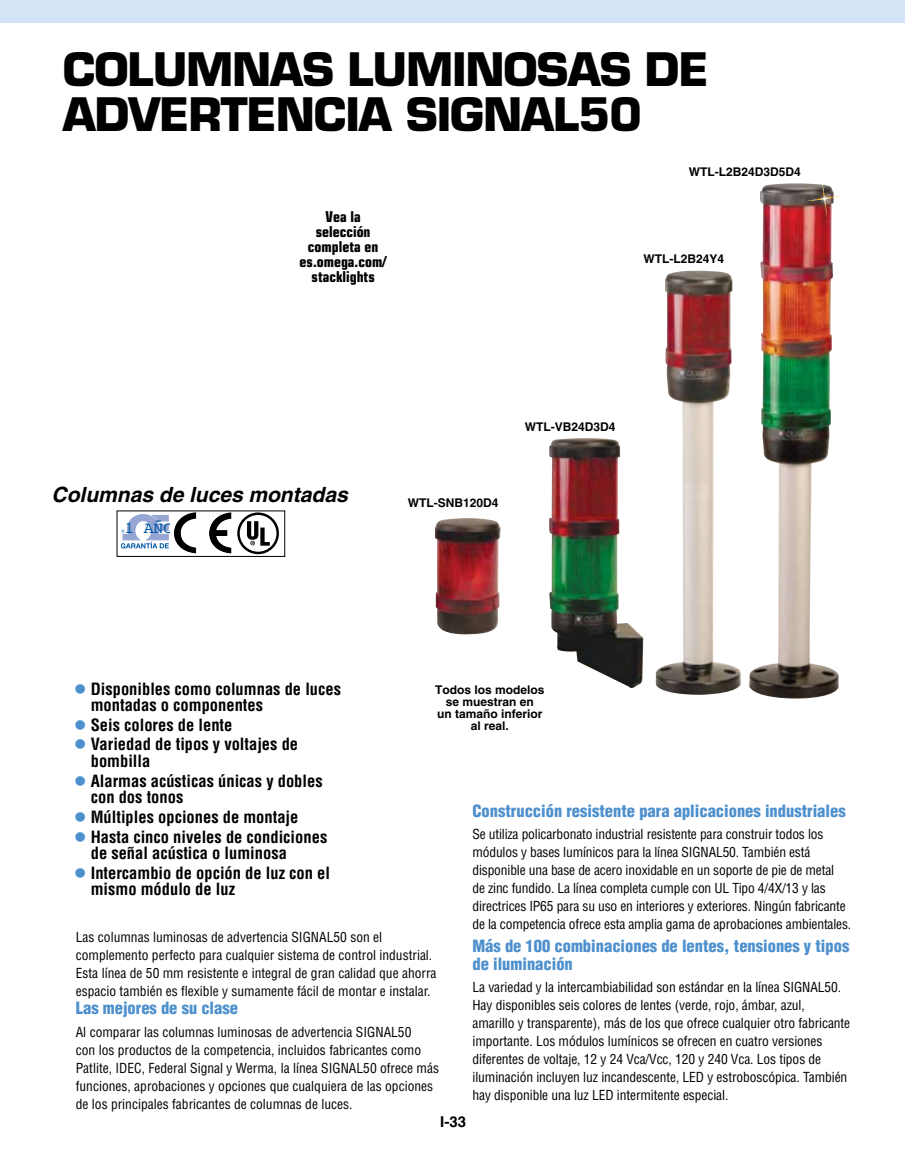
<style>
.page{position:relative;width:905px;height:1168px;background:#fff}
.page>*{position:absolute;margin:0;border:0;box-sizing:border-box;transform-origin:0 0}
.t1{font:700 45px/45px "Eurostile";letter-spacing:-.025em;color:#000}
.t2{font:italic 700 21px "Helvetica";color:#000}
.t3{font:700 condensed 16.5px/16.5px "Helvetica";color:#000}
.t4{font:900 condensed 16.5px/18px "Helvetica";color:#4d90cd}
.t5{font:16.2px "Courier";color:#0057a5}
.t6{font:700 condensed 15px/15px "Eurostile";color:#000;text-align:center}
.t7{font:700 15px "Helvetica";color:#000}
.t8{font:condensed 13.5px/18px "Helvetica";letter-spacing:-.005em;color:#000}
.t9{font:700 12px/12px "Helvetica";color:#000;text-align:center}
.s1{color:#4d90cd}
</style>
<div class="page">
<div style="left:0;top:0;width:904px;height:22px;background:#d4e3f5"></div>
<div style="left:117px;top:510px;width:168px;height:47px;border:1px solid #000"></div>
<svg style="left:238px;top:514px;width:40px;height:39px"></svg>
<div style="left:237px;top:512px;width:42px;height:42px;border:2px solid #000;border-radius:50%"></div>
<svg style="left:247px;top:521px;width:23px;height:25px"></svg>
<svg style="left:209px;top:512px;width:22px;height:41px"></svg>
<div style="left:211px;top:530px;width:16px;height:6px;background:#000"></div>
<svg style="left:122px;top:512px;width:74px;height:41px"></svg>
<img style="left:749px;top:183px;width:89px;height:515px">
<img style="left:655px;top:271px;width:86px;height:424px">
<img style="left:549px;top:438px;width:94px;height:250px">
<img style="left:435px;top:518px;width:66px;height:116px">
<svg style="left:805px;top:182px;width:37px;height:37px"></svg>
<h1 class="t1" style="left:63px;top:47px;width:647px">COLUMNAS LUMINOSAS DE<br>ADVERTENCIA SIGNAL50</h1>
<p class="t6" style="left:299px;top:209px;width:89px">Vea la selección completa en es.omega.com/ stacklights</p>
<p class="t9" style="left:689px;top:166px;width:114px">WTL-L2B24D3D5D4</p>
<p class="t9" style="left:643px;top:252px;width:82px">WTL-L2B24Y4</p>
<h2 class="t2" style="left:52px;top:482px;width:297px">Columnas de luces montadas</h2>
<p class="t5" style="left:124px;top:515px;width:50px">1 AÑO</p>
<p class="t9" style="left:408px;top:496px;width:92px">WTL-SNB120D4</p>
<p class="t9" style="left:524px;top:421px;width:92px">WTL-VB24D3D4</p>
<p class="t3" style="left:91px;top:680px;width:252px;text-indent:-16px"><span class="s1">●</span> Disponibles como columnas de luces montadas o componentes</p>
<p class="t3" style="left:74px;top:716px;width:160px"><span class="s1">●</span> Seis colores de lente</p>
<p class="t3" style="left:91px;top:736px;width:209px;text-indent:-16px"><span class="s1">●</span> Variedad de tipos y voltajes de bombilla</p>
<p class="t3" style="left:91px;top:772px;width:233px;text-indent:-16px"><span class="s1">●</span> Alarmas acústicas únicas y dobles con dos tonos</p>
<p class="t3" style="left:74px;top:808px;width:226px"><span class="s1">●</span> Múltiples opciones de montaje</p>
<p class="t3" style="left:91px;top:828px;width:238px;text-indent:-16px"><span class="s1">●</span> Hasta cinco niveles de condiciones de señal acústica o luminosa</p>
<p class="t3" style="left:91px;top:864px;width:241px;text-indent:-16px"><span class="s1">●</span> Intercambio de opción de luz con el mismo módulo de luz</p>
<p class="t9" style="left:435px;top:684px;width:111px">Todos los modelos se muestran en<br>un tamaño inferior al real.</p>
<p class="t4" style="left:472px;top:802px;width:375px">Construcción resistente para aplicaciones industriales</p>
<p class="t8" style="left:472px;top:825px;width:380px">Se utiliza policarbonato industrial resistente para construir todos los módulos y bases lumínicos para la línea SIGNAL50. También está disponible una base de acero inoxidable en un soporte de pie de metal<br>de zinc fundido. La línea completa cumple con UL Tipo 4/4X/13 y las directrices IP65 para su uso en interiores y exteriores. Ningún fabricante de la competencia ofrece esta amplia gama de aprobaciones ambientales.</p>
<p class="t4" style="left:472px;top:936px;width:378px">Más de 100 combinaciones de lentes, tensiones y tipos de iluminación</p>
<p class="t8" style="left:472px;top:978px;width:379px">La variedad y la intercambiabilidad son estándar en la línea SIGNAL50.<br>Hay disponibles seis colores de lentes (verde, rojo, ámbar, azul, amarillo y transparente), más de los que ofrece cualquier otro fabricante importante. Los módulos lumínicos se ofrecen en cuatro versiones diferentes de voltaje, 12 y 24 Vca/Vcc, 120 y 240 Vca. Los tipos de iluminación incluyen luz incandescente, LED y estroboscópica. También hay disponible una luz LED intermitente especial.</p>
<p class="t8" style="left:76px;top:928px;width:362px">Las columnas luminosas de advertencia SIGNAL50 son el complemento perfecto para cualquier sistema de control industrial.<br>Esta línea de 50 mm resistente e integral de gran calidad que ahorra espacio también es flexible y sumamente fácil de montar e instalar.</p>
<p class="t4" style="left:76px;top:999px;width:164px">Las mejores de su clase</p>
<p class="t8" style="left:76px;top:1023px;width:365px">Al comparar las columnas luminosas de advertencia SIGNAL50<br>con los productos de la competencia, incluidos fabricantes como Patlite, IDEC, Federal Signal y Werma, la línea SIGNAL50 ofrece más funciones, aprobaciones y opciones que cualquiera de las opciones de los principales fabricantes de columnas de luces.</p>
<p class="t7" style="left:440px;top:1112px;width:27px">I-33</p>
</div>
